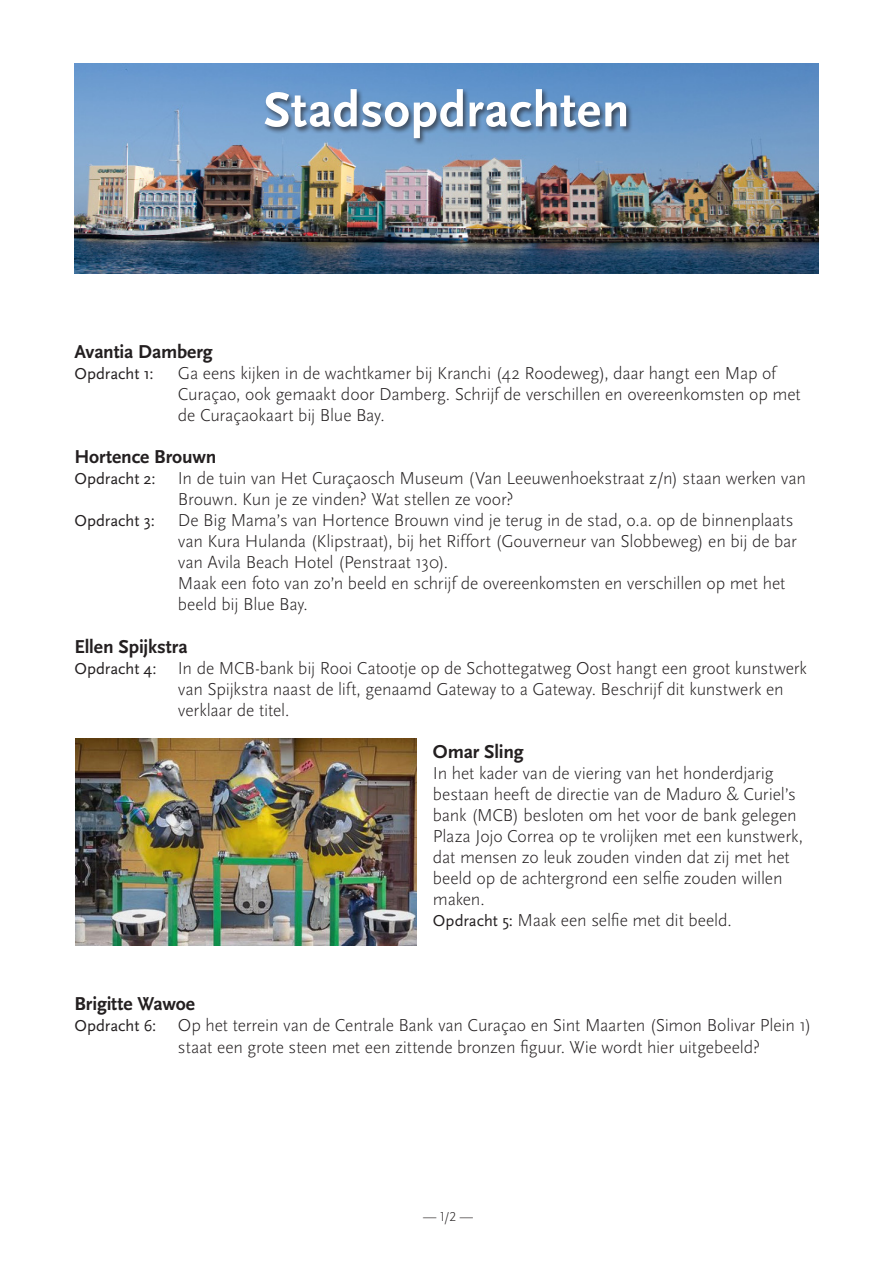
<style>
.page{position:relative;width:893px;height:1263px;background:#fff}
.page>*{position:absolute;margin:0;border:0;box-sizing:border-box;transform-origin:0 0}
.GC__Body_Copy__1{font:700 51px "Scala Sans Pro";letter-spacing:.01em;color:#fff}
.GC__Body_Copy__1-2{font:700 19.5px "Scala Sans Pro";letter-spacing:-.01em;color:#231f20}
.GC__Body_Copy__1-3{font:300 18px/21px "Scala Sans Pro";letter-spacing:-.01em;color:#231f20}
.GC__Body_Copy__1-4{font:16.5px "Scala Sans Pro";color:#231f20}
.GC__Body_Copy__1-5{font:300 13.5px "Scala Sans Pro";color:#231f20}
.s1{font-weight:400;font-size:16.5px}
</style>
<div class="page">
<img style="left:74px;top:63px;width:745px;height:211px">
<div style="left:263px;top:88px;width:370px;height:58px;background:#231f20;opacity:.65"></div>
<img style="left:75px;top:739px;width:342px;height:207px">
<p class="GC__Body_Copy__1" style="left:263px;top:80px;width:368px">Stadsopdrachten</p>
<p class="GC__Body_Copy__1-2" style="left:74px;top:340px;width:140px">Avantia Damberg</p>
<p class="GC__Body_Copy__1-4" style="left:74px;top:364px;width:81px">Opdracht 1:</p>
<p class="GC__Body_Copy__1-3" style="left:178px;top:363px;width:624px">Ga eens kijken in de wachtkamer bij Kranchi (42 Roodeweg), daar hangt een Map of<br>Curaçao, ook gemaakt door Damberg. Schrijf de verschillen en overeenkomsten op met de Curaçaokaart bij Blue Bay.</p>
<p class="GC__Body_Copy__1-2" style="left:74px;top:445px;width:144px">Hortence Brouwn</p>
<p class="GC__Body_Copy__1-3" style="left:178px;top:468px;width:629px;text-indent:-104px"><span class="s1">Opdracht 2:</span> In de tuin van Het Curaçaosch Museum (Van Leeuwenhoekstraat z/n) staan werken van<br>Brouwn. Kun je ze vinden? Wat stellen ze voor?</p>
<p class="GC__Body_Copy__1-4" style="left:74px;top:511px;width:82px">Opdracht 3:</p>
<p class="GC__Body_Copy__1-3" style="left:178px;top:510px;width:620px">De Big Mama’s van Hortence Brouwn vind je terug in de stad, o.a. op de binnenplaats van Kura Hulanda (Klipstraat), bij het Riffort (Gouverneur van Slobbeweg) en bij de bar van Avila Beach Hotel (Penstraat 130).</p>
<p class="GC__Body_Copy__1-3" style="left:178px;top:573px;width:609px">Maak een foto van zo’n beeld en schrijf de overeenkomsten en verschillen op met het beeld bij Blue Bay.</p>
<p class="GC__Body_Copy__1-2" style="left:74px;top:635px;width:115px">Ellen Spijkstra</p>
<p class="GC__Body_Copy__1-3" style="left:178px;top:657px;width:631px;text-indent:-104px"><span class="s1">Opdracht 4:</span> In de MCB-bank bij Rooi Catootje op de Schottegatweg Oost hangt een groot kunstwerk van Spijkstra naast de lift, genaamd Gateway to a Gateway. Beschrijf dit kunstwerk en verklaar de titel.</p>
<p class="GC__Body_Copy__1-2" style="left:433px;top:740px;width:92px">Omar Sling</p>
<p class="GC__Body_Copy__1-3" style="left:433px;top:762px;width:371px">In het kader van de viering van het honderdjarig bestaan heeft de directie van de Maduro &amp; Curiel’s bank (MCB) besloten om het voor de bank gelegen Plaza Jojo Correa op te vrolijken met een kunstwerk, dat mensen zo leuk zouden vinden dat zij met het beeld op de achtergrond een selfie zouden willen maken.</p>
<p class="GC__Body_Copy__1-3" style="left:433px;top:910px;width:300px"><span class="s1">Opdracht 5:</span> Maak een selfie met dit beeld.</p>
<p class="GC__Body_Copy__1-2" style="left:74px;top:992px;width:122px">Brigitte Wawoe</p>
<p class="GC__Body_Copy__1-3" style="left:178px;top:1015px;width:635px;text-indent:-104px"><span class="s1">Opdracht 6:</span> Op het terrein van de Centrale Bank van Curaçao en Sint Maarten (Simon Bolivar Plein 1) staat een grote steen met een zittende bronzen figuur. Wie wordt hier uitgebeeld?</p>
<p class="GC__Body_Copy__1-5" style="left:423px;top:1209px;width:51px">— 1/2 —</p>
</div>
